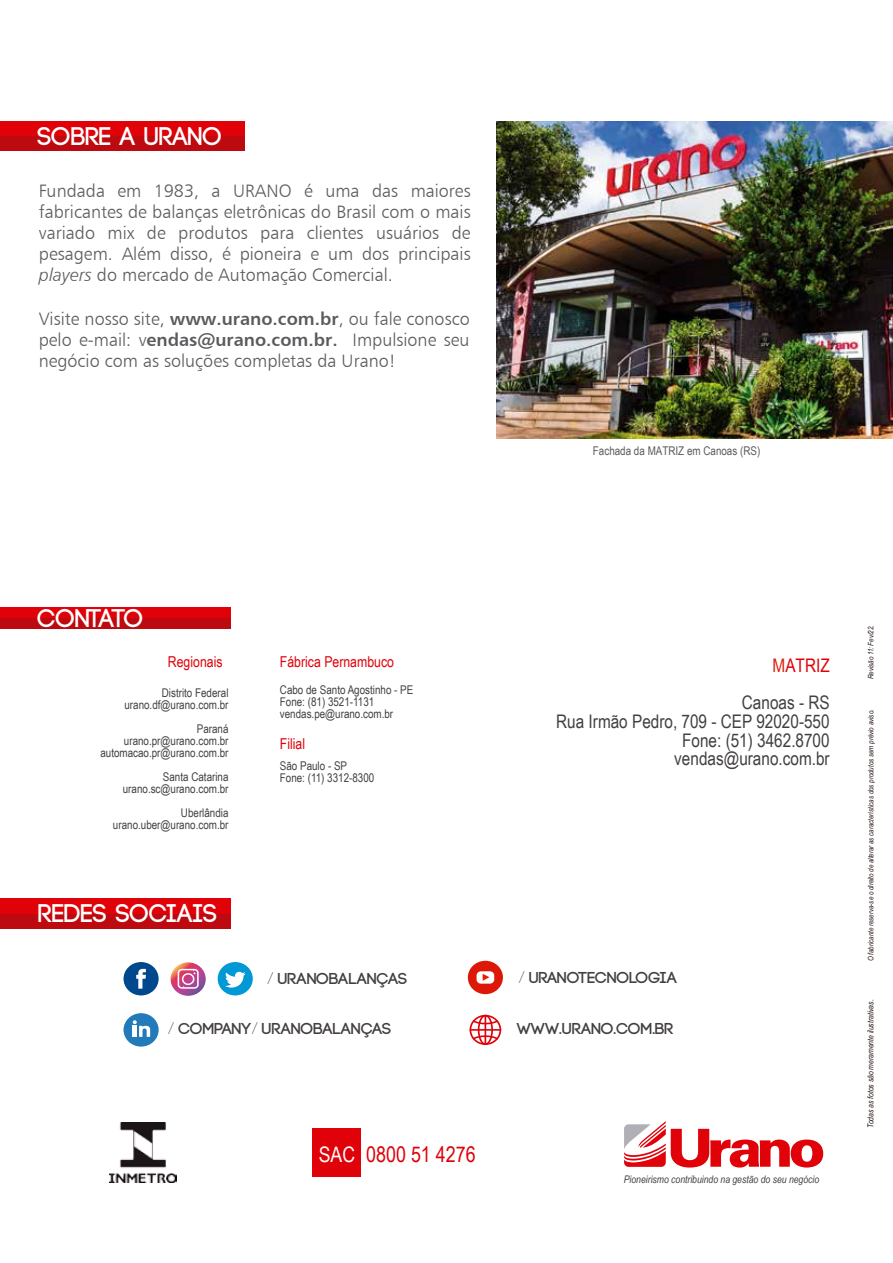
<style>
.page{position:relative;width:893px;height:1263px;background:#fff}
.page>*{position:absolute;margin:0;border:0;box-sizing:border-box;transform-origin:0 0}
.t1{font:700 25.5px "Code";color:#fff}
.t2{font:700 25.5px "Code";letter-spacing:-.075em;color:#fff}
.t3{font:21.6px "Arial Narrow";color:#e00109}
.t4{font:18.75px/18.8px "Arial Narrow";color:#433f40;text-align:right}
.t5{font:18px/21px "Humanist 777 BT Light B";color:#5b5b5f;text-align:justify}
.t6{font:700 15.75px "Code";color:#433f40;scale:1.05 1}
.t7{font:15px "Arial Narrow";color:#e00109}
.t8{font:12px/12px "Arial Narrow";color:#433f40;text-align:right}
.t9{font:12px "Arial Narrow";color:#5b5b5f}
.t10{font:italic 10.5px "Arial Narrow";color:#433f40}
.t11{font:italic 8.25px "Arial Narrow";color:#1e120d}
.t12{font:italic 7.5px "Arial Narrow";color:#1e120d}
.s1{font-family:"Humanist 777 BT Light Italic B"}
.s2{font-family:"Humanist 777 BT Bold B"}
.s3{color:#d82410}
.s4{color:#e00109}
.s5{font-family:"Aspergit";font-weight:400}
.s6{font-size:21.45px;color:#fff}
</style>
<div class="page">
<div style="left:0;top:122px;width:245px;height:29px;background:#e00109"></div>
<div style="left:0;top:136px;width:245px;height:15px;background:#bd0a10"></div>
<img style="left:496px;top:122px;width:397px;height:316px">
<div style="left:312px;top:1128px;width:49px;height:49px;background:#e00109"></div>
<svg style="left:624px;top:1121px;width:199px;height:46px"></svg>
<div style="left:0;top:607px;width:230px;height:22px;background:#e00109"></div>
<div style="left:0;top:618px;width:230px;height:11px;background:#bd0a10"></div>
<div style="left:0;top:898px;width:231px;height:29px;background:#e00109"></div>
<div style="left:0;top:914px;width:231px;height:15px;background:#bd0a10"></div>
<div style="left:468px;top:961px;width:35px;height:33px;background:#de1808;border-radius:50%"></div>
<div style="left:477px;top:971px;width:17px;height:13px;background:#fff;border-radius:4px"></div>
<svg style="left:483px;top:974px;width:6px;height:7px"></svg>
<div style="left:124px;top:1013px;width:35px;height:33px;background:#227abb;border-radius:50%"></div>
<svg style="left:132px;top:1020px;width:18px;height:17px"></svg>
<div style="left:218px;top:962px;width:35px;height:33px;background:#0098d5;border-radius:50%"></div>
<svg style="left:225px;top:972px;width:21px;height:15px"></svg>
<svg style="left:171px;top:962px;width:35px;height:34px"></svg>
<div style="left:124px;top:962px;width:35px;height:33px;background:#00488e;border-radius:50%"></div>
<svg style="left:136px;top:969px;width:10px;height:20px"></svg>
<svg style="left:470px;top:1015px;width:31px;height:30px"></svg>
<hr style="left:470px;top:1029px;width:31px;height:2px;background:#e00109">
<hr style="left:484px;top:1015px;width:2px;height:30px;background:#e00109">
<img style="left:110px;top:1123px;width:67px;height:59px">
<h1 class="t1" style="left:38px;top:123px;width:186px">SOBRE A URANO</h1>
<p class="t5" style="left:39px;top:180px;width:433px">Fundada em 1983, a URANO é uma das maiores fabricantes de balanças eletrônicas do Brasil com o mais variado mix de produtos para clientes usuários de pesagem. Além disso, é pioneira e um dos principais <span class="s1">players</span> do mercado de Automação Comercial.</p>
<p class="t5" style="left:39px;top:308px;width:432px">Visite nosso site, <span class="s2">www.urano.com.br</span>, ou fale conosco pelo e-mail: v<span class="s2">endas@urano.com.br.</span> Impulsione seu negócio com as soluções completas da Urano!</p>
<p class="t9" style="left:593px;top:442px;width:169px">Fachada da MATRIZ em Canoas (RS)</p>
<h1 class="t2" style="left:38px;top:606px;width:107px">CONTATO</h1>
<p class="t7" style="left:168px;top:651px;width:56px">Regionais</p>
<p class="t8" style="left:124px;top:686px;width:106px">Distrito Federal urano.df@urano.com.br</p>
<p class="t8" style="left:100px;top:722px;width:130px">Paraná urano.pr@urano.com.br automacao.pr@urano.com.br</p>
<p class="t8" style="left:123px;top:770px;width:107px">Santa Catarina urano.sc@urano.com.br</p>
<p class="t8" style="left:113px;top:806px;width:117px">Uberlândia urano.uber@urano.com.br</p>
<h1 class="t1" style="left:38px;top:901px;width:180px">REDES SOCIAIS</h1>
<p class="t7" style="left:280px;top:650px;width:116px">Fábrica Pernambuco</p>
<p class="t8" style="left:280px;top:683px;width:135px;text-align:left">Cabo de Santo Agostinho - PE<br>Fone: (81) 3521-1131 vendas.pe@urano.com.br</p>
<p class="t7" style="left:280px;top:732px;width:27px">Filial</p>
<p class="t8" style="left:280px;top:759px;width:96px;text-align:left">São Paulo - SP<br>Fone: (11) 3312-8300</p>
<p class="t4" style="left:742px;top:646px;width:89px;line-height:37.3px"><span class="s3">M</span><span class="s4">ATRIZ<br></span>Canoas - RS</p>
<p class="t4" style="left:556px;top:711px;width:275px">Rua Irmão Pedro, 709 - CEP 92020-550<br>Fone: (51) 3462.8700 vendas@urano.com.br</p>
<p class="t6" style="left:267px;top:970px;width:135px"><span class="s5">/</span> URANOBALANÇAS</p>
<p class="t6" style="left:518px;top:970px;width:153px"><span class="s5">/</span> URANOTECNOLOGIA</p>
<p class="t6" style="left:168px;top:1021px;width:215px"><span class="s5">/</span> COMPANY<span class="s5">/</span> URANOBALANÇAS</p>
<p class="t6" style="left:517px;top:1020px;width:150px">WWW.URANO.COM.BR</p>
<p class="t3" style="left:319px;top:1139px;width:158px"><span class="s6">SAC</span> 0800 51 4276</p>
<p class="t10" style="left:624px;top:1172px;width:197px">Pioneirismo contribuindo na gestão do seu negócio</p>
<p class="t12" style="left:865px;top:679px;width:56px;rotate:-90deg">Revisão 11: Fev/22.</p>
<p class="t12" style="left:865px;top:961px;width:253px;rotate:-90deg">O fabricante reserva-se o direito de alterar as características dos produtos sem prévio aviso.</p>
<p class="t11" style="left:865px;top:1128px;width:130px;rotate:-90deg">Todas as fotos são meramente ilustrativas.</p>
</div>
